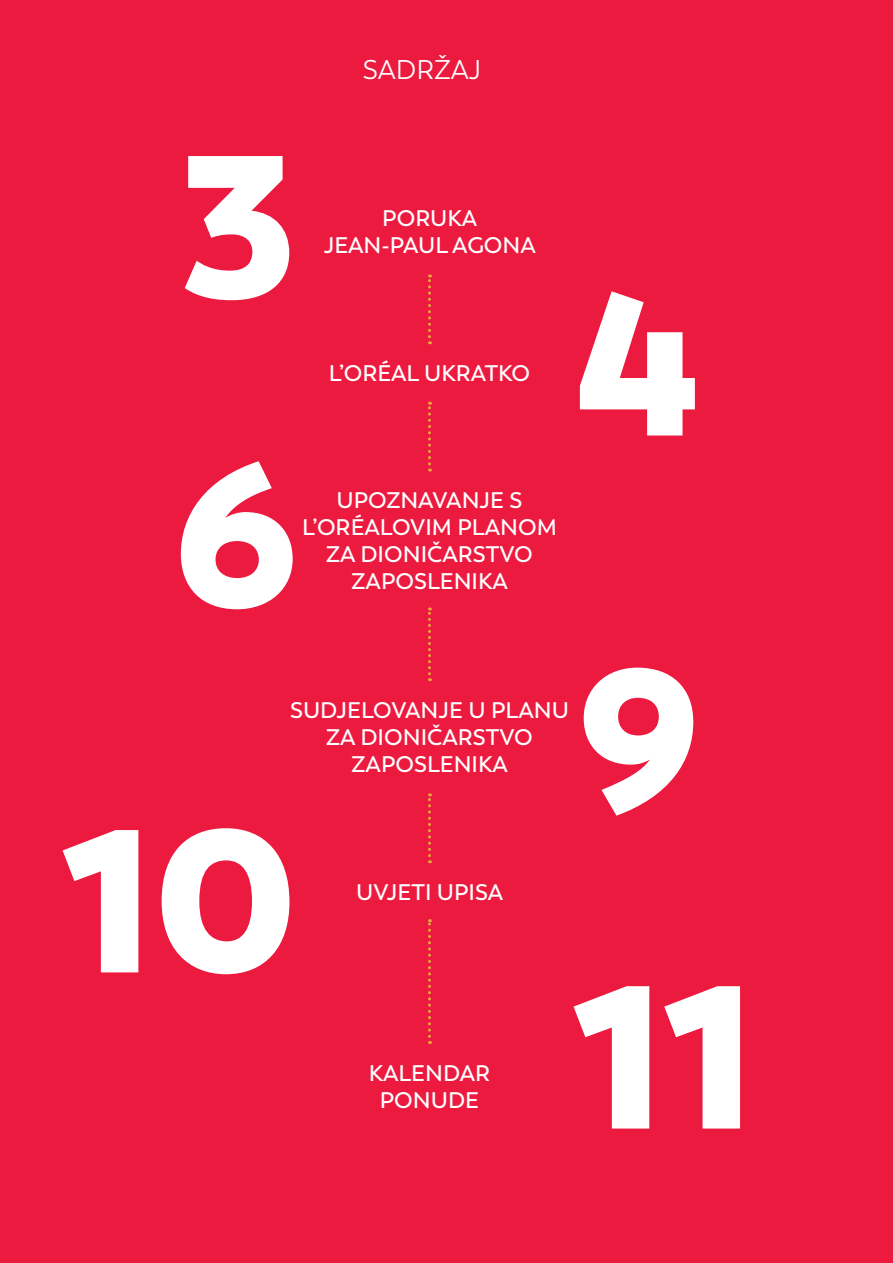
<style>
.page{position:relative;width:893px;height:1263px;background:#ed1a40}
.page>*{position:absolute;margin:0;border:0;box-sizing:border-box;transform-origin:0 0}
.t1{font:800 202.5px "Trenda";color:#fff}
.t2{font:27px "Trenda";color:#fff}
.t3{font:600 22.5px/27px "Trenda";color:#fff;text-align:center}
</style>
<div class="page">
<svg style="left:428px;top:274px;width:3px;height:70px"></svg>
<svg style="left:428px;top:402px;width:3px;height:69px"></svg>
<svg style="left:428px;top:607px;width:3px;height:74px"></svg>
<svg style="left:428px;top:793px;width:3px;height:70px"></svg>
<svg style="left:428px;top:919px;width:3px;height:125px"></svg>
<p class="t2" style="left:363px;top:54px;width:120px">SADRŽAJ</p>
<h1 class="t1" style="left:184px;top:95px;width:115px">3</h1>
<p class="t3" style="left:324px;top:204px;width:214px">PORUKA<br>JEAN-PAUL AGONA</p>
<p class="t3" style="left:329px;top:360px;width:203px">L’ORÉAL UKRATKO</p>
<h1 class="t1" style="left:176px;top:404px;width:124px">6</h1>
<p class="t3" style="left:302px;top:487px;width:256px">UPOZNAVANJE S<br>L’ORÉALOVIM PLANOM<br>ZA DIONIČARSTVO<br>ZAPOSLENIKA</p>
<h1 class="t1" style="left:576px;top:233px;width:126px">4</h1>
<p class="t3" style="left:290px;top:697px;width:280px">SUDJELOVANJE U PLANU<br>ZA DIONIČARSTVO<br>ZAPOSLENIKA</p>
<h1 class="t1" style="left:63px;top:769px;width:237px">10</h1>
<p class="t3" style="left:356px;top:879px;width:149px">UVJETI UPISA</p>
<h1 class="t1" style="left:578px;top:609px;width:123px">9</h1>
<p class="t3" style="left:369px;top:1060px;width:123px">KALENDAR<br>PONUDE</p>
<h1 class="t1" style="left:574px;top:926px;width:183px">11</h1>
</div>
